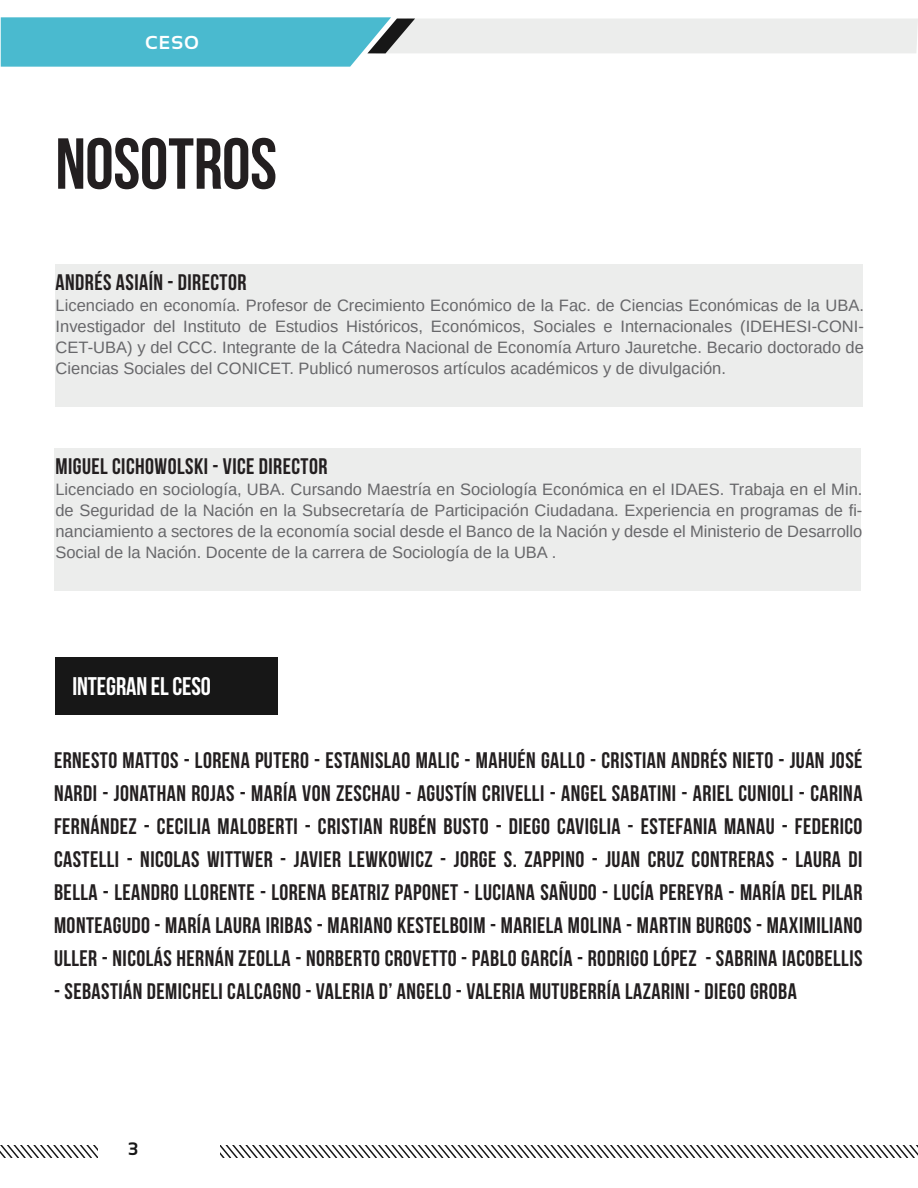
<style>
.page{position:relative;width:918px;height:1188px;background:#fff}
.page>*{position:absolute;margin:0;border:0;box-sizing:border-box;transform-origin:0 0}
.t1{font:72px "Bebas Neue";letter-spacing:-.005em;color:#231f20}
.t2{font:25.5px "Bebas Neue";letter-spacing:-.005em;color:#fff}
.t3{font:22.5px/33px "Bebas Neue";letter-spacing:.02em;color:#231f20}
.t4{font:700 18.75px "Sansation";color:#fff}
.t5{font:700 18px "Sansation";color:#171717}
.t6{font:16.5px/21px "Arimo";color:#67676a;text-align:justify}
</style>
<div class="page">
<svg style="left:1px;top:17px;width:917px;height:50px"></svg>
<svg style="left:221px;top:1146px;width:697px;height:12px"></svg>
<svg style="left:1px;top:1146px;width:96px;height:12px"></svg>
<div style="left:54px;top:448px;width:806px;height:143px;background:#ecedec"></div>
<div style="left:55px;top:265px;width:807px;height:142px;background:#ecedec"></div>
<div style="left:56px;top:657px;width:222px;height:58px;background:#171717"></div>
<p class="t4" style="left:145px;top:32px;width:56px">CESO</p>
<h1 class="t1" style="left:55px;top:124px;width:220px">NOSOTROS</h1>
<p class="t3" style="left:56px;top:266px;width:192px">ANDRÉS ASIAÍN - DIRECTOR</p>
<p class="t6" style="left:56px;top:295px;width:810px">Licenciado en economía. Profesor de Crecimiento Económico de la Fac. de Ciencias Económicas de la UBA.<br>Investigador del Instituto de Estudios Históricos, Económicos, Sociales e Internacionales (IDEHESI-CONI-CET-UBA) y del CCC. Integrante de la Cátedra Nacional de Economía Arturo Jauretche. Becario doctorado de Ciencias Sociales del CONICET. Publicó numerosos artículos académicos y de divulgación.</p>
<p class="t3" style="left:55px;top:450px;width:274px">MIGUEL CICHOWOLSKI - VICE DIRECTOR</p>
<p class="t6" style="left:55px;top:479px;width:809px">Licenciado en sociología, UBA. Cursando Maestría en Sociología Económica en el IDAES. Trabaja en el Min. de Seguridad de la Nación en la Subsecretaría de Participación Ciudadana. Experiencia en programas de fi&shy;nanciamiento a sectores de la economía social desde el Banco de la Nación y desde el Ministerio de Desarrollo Social de la Nación. Docente de la carrera de Sociología de la UBA .</p>
<p class="t2" style="left:73px;top:672px;width:138px">INTEGRAN EL CESO</p>
<p class="t3" style="left:54px;top:744px;width:220px">ERNESTO MATTOS - LORENA PUTERO</p>
<p class="t3" style="left:314px;top:744px;width:437px">- ESTANISLAO MALIC - MAHUÉN GALLO - CRISTIAN ANDRÉS NIETO</p>
<p class="t3" style="left:778px;top:744px;width:86px">- JUAN JOSÉ</p>
<p class="t3" style="left:54px;top:777px;width:438px">NARDI - JONATHAN ROJAS - MARÍA VON ZESCHAU - AGUSTÍN CRIVE</p>
<p class="t3" style="left:524px;top:777px;width:340px">LLI - ANGEL SABATINI - ARIEL CUNIOLI - CARINA</p>
<p class="t3" style="left:54px;top:810px;width:222px">FERNÁNDEZ - CECILIA MALOBERTI</p>
<p class="t3" style="left:54px;top:810px;width:777px;text-indent:251px">- CRISTIAN RUBÉN BUSTO - DIEGO CAVIGLIA - ESTEFANIA MANAU - FEDERICO<br>CASTELLI - NICOLAS WITTWER - JAVIER</p>
<p class="t3" style="left:54px;top:843px;width:809px;text-align:justify;text-indent:295px">LEWKOWICZ - JORGE S. ZAPPINO - JUAN CRUZ CONTRERAS - LAURA DI BELLA - LEANDRO LLORENTE - LORENA BEATRIZ PAPONET - LUCIANA SAÑUDO - LUCÍA PEREYRA - MARÍA DEL PILAR MONTEAGUDO - MARÍA LAURA IRIBAS - MARIANO KESTELBOIM - MARIELA MOLINA - MARTIN BURGOS - MAXIMILIANO ULLER - NICOLÁS HERNÁN ZEOLLA - NORBERTO</p>
<p class="t3" style="left:385px;top:942px;width:10px">CROVETTO</p>
<p class="t3" style="left:461px;top:942px;width:403px">- PABLO GARCÍA - RODRIGO LÓPEZ - SABRINA IACOBELLIS</p>
<p class="t3" style="left:54px;top:975px;width:744px">- SEBASTIÁN DEMICHELI CALCAGNO - VALERIA D’ ANGELO - VALERIA MUTUBERRÍA LAZARINI - DIEGO GROBA</p>
<p class="t5" style="left:128px;top:1139px;width:11px">3</p>
</div>
